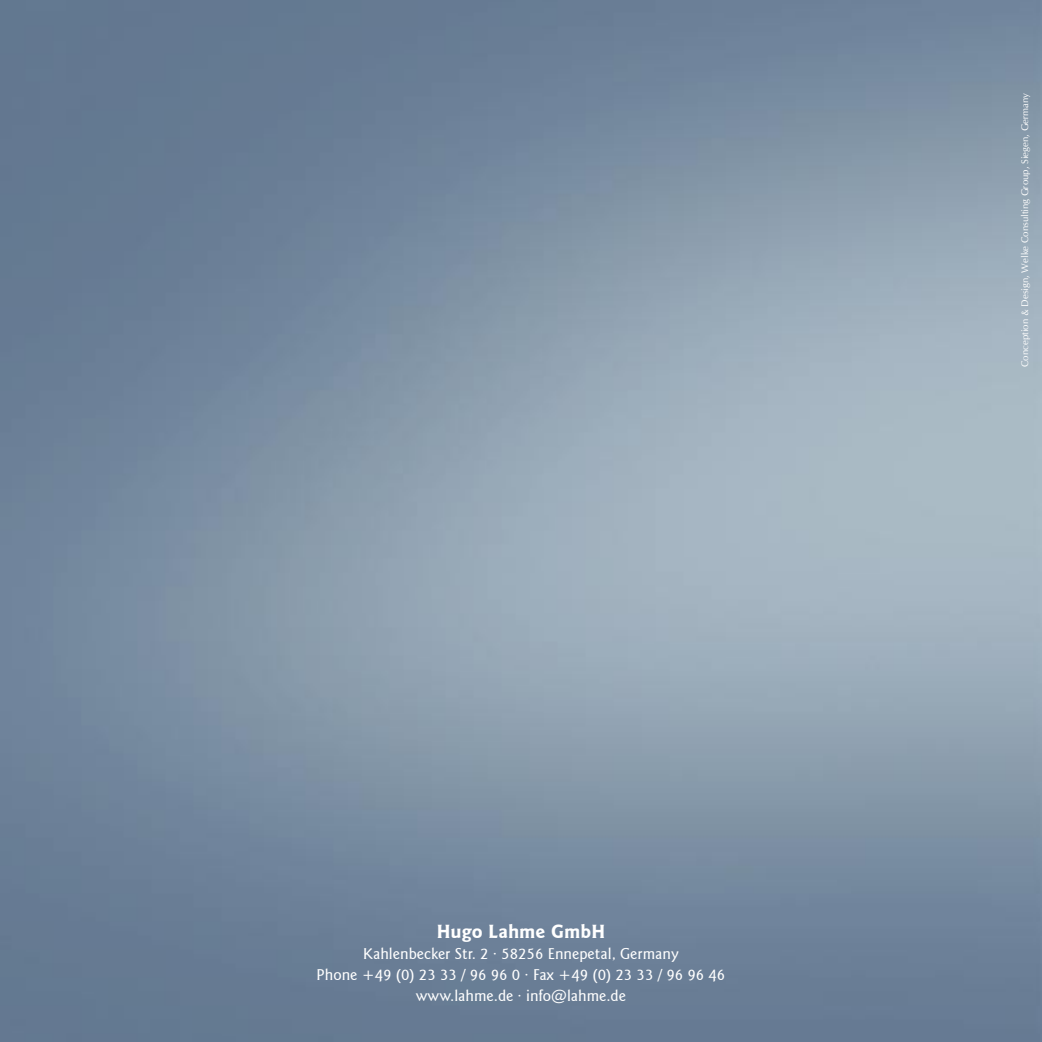
<style>
.page{position:relative;width:1042px;height:1042px;background:#fff}
.page>*{position:absolute;margin:0;border:0;box-sizing:border-box;transform-origin:0 0}
.t1{font:700 19.25px "Goudy Sans IT Cby BT";color:#fff}
.t2{font:500 15.75px "Goudy Sans IT Cby BT";color:#fff}
.t3{font:9.62px "Cg Omega";color:#fff}
</style>
<div class="page">
<img style="left:0;top:0;width:1042px;height:1042px">
<p class="t1" style="left:437px;top:919px;width:170px">Hugo Lahme GmbH</p>
<p class="t2" style="left:363px;top:943px;width:317px">Kahlenbecker Str. 2 · 58256 Ennepetal, Germany</p>
<p class="t2" style="left:316px;top:964px;width:410px">Phone +49 (0) 23 33 / 96 96 0 · Fax +49 (0) 23 33 / 96 96 46</p>
<p class="t2" style="left:416px;top:985px;width:212px">www.lahme.de · info@lahme.de</p>
<p class="t3" style="left:1019px;top:367px;width:275px;rotate:-90deg">Conception &amp; Design, Welke Consulting Group, Siegen, Germany</p>
</div>
